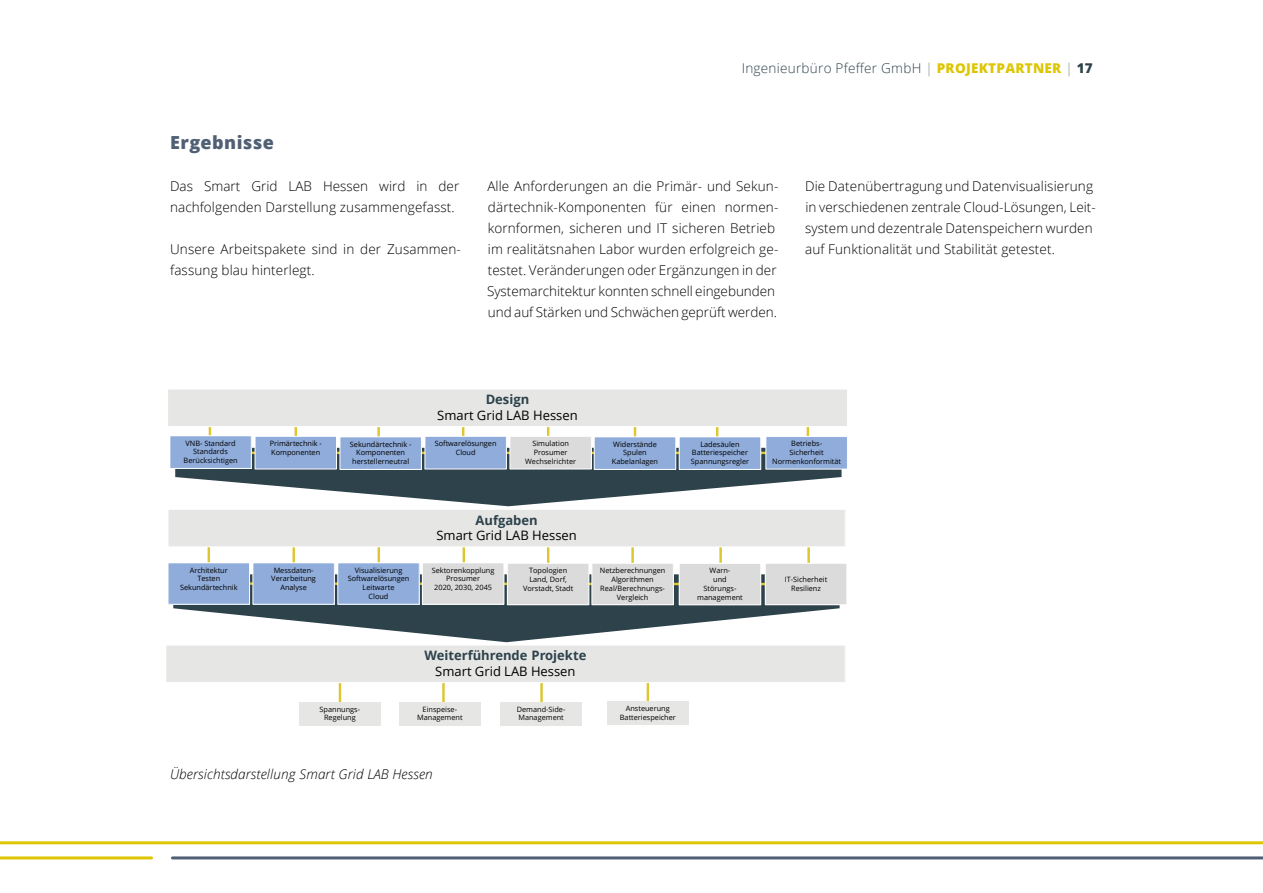
<style>
.page{position:relative;width:1263px;height:893px;background:#fff}
.page>*{position:absolute;margin:0;border:0;box-sizing:border-box;transform-origin:0 0}
.t1{font:800 18px "Open Sans";letter-spacing:.02em;color:#505f73}
.t2{font:300 13.5px/21px "Open Sans";letter-spacing:.01em;color:#000}
.t3{font:italic 300 13.5px "Open Sans";letter-spacing:.01em;color:#000}
.t4{font:300 13.5px "Open Sans";letter-spacing:.02em;color:#2d424b}
.t5{font:800 13.5px "Open Sans";color:#ddc603}
.t6{font:800 13.5px "Open Sans";color:#2d424b}
.t7{font:13.05px "Open Sans";color:#000}
.t8{font:700 13.05px "Open Sans";color:#2d424b}
.t9{font:7.35px/8.9px "Open Sans";color:#000;text-align:center}
.s1{color:#8b8f96}
.s2{font-weight:800;color:#ddc603}
.s3{font-weight:300;color:#8b8f96}
</style>
<div class="page">
<hr style="left:0;top:856px;width:152px;height:3px;background:#ddc603">
<hr style="left:0;top:841px;width:1263px;height:3px;background:#ddc603">
<hr style="left:172px;top:856px;width:1091px;height:3px;background:#505f73">
<svg style="left:173px;top:574px;width:666px;height:68px;fill:#2d424b"></svg>
<svg style="left:175px;top:448px;width:666px;height:58px"></svg>
<hr style="left:209px;top:408px;width:2px;height:30px;background:#ddc631">
<hr style="left:547px;top:408px;width:2px;height:30px;background:#ddc631">
<hr style="left:462px;top:408px;width:2px;height:30px;background:#ddc631">
<hr style="left:377px;top:408px;width:3px;height:30px;background:#ddc631">
<hr style="left:295px;top:408px;width:2px;height:30px;background:#ddc631">
<hr style="left:634px;top:408px;width:2px;height:30px;background:#ddc631">
<hr style="left:716px;top:408px;width:2px;height:30px;background:#ddc631">
<hr style="left:807px;top:406px;width:2px;height:30px;background:#ddc631">
<hr style="left:208px;top:533px;width:2px;height:30px;background:#ddc631">
<hr style="left:292px;top:533px;width:3px;height:30px;background:#ddc631">
<hr style="left:378px;top:533px;width:2px;height:30px;background:#ddc631">
<hr style="left:463px;top:534px;width:2px;height:30px;background:#ddc631">
<hr style="left:547px;top:533px;width:2px;height:30px;background:#ddc631">
<hr style="left:631px;top:533px;width:3px;height:30px;background:#ddc631">
<hr style="left:719px;top:533px;width:3px;height:30px;background:#ddc631">
<hr style="left:807px;top:533px;width:3px;height:30px;background:#ddc631">
<hr style="left:647px;top:683px;width:2px;height:30px;background:#ddc631">
<hr style="left:540px;top:683px;width:3px;height:30px;background:#ddc631">
<hr style="left:442px;top:683px;width:3px;height:30px;background:#ddc631">
<hr style="left:339px;top:680px;width:2px;height:30px;background:#ddc631">
<hr style="left:251px;top:452px;width:515px;height:2px;background:#ddc631">
<svg style="left:250px;top:581px;width:515px;height:5px"></svg>
<div style="left:168px;top:389px;width:679px;height:38px;background:#e6e6e5"></div>
<div style="left:167px;top:389px;width:680px;height:38px;border:1px solid #fff"></div>
<div style="left:255px;top:436px;width:81px;height:33px;background:#8facda"></div>
<div style="left:255px;top:436px;width:82px;height:33px;border:1px solid #fff"></div>
<div style="left:340px;top:437px;width:81px;height:32px;background:#8facda"></div>
<div style="left:425px;top:436px;width:81px;height:33px;background:#8facda"></div>
<div style="left:425px;top:436px;width:81px;height:33px;border:1px solid #fff"></div>
<div style="left:510px;top:436px;width:81px;height:33px;background:#dbdbdb"></div>
<div style="left:510px;top:436px;width:81px;height:33px;border:1px solid #fff"></div>
<div style="left:170px;top:436px;width:81px;height:32px;background:#8facda"></div>
<div style="left:766px;top:437px;width:81px;height:32px;background:#8facda"></div>
<div style="left:766px;top:436px;width:81px;height:33px;border:1px solid #fff"></div>
<div style="left:168px;top:509px;width:677px;height:38px;background:#e6e6e5"></div>
<div style="left:168px;top:509px;width:677px;height:38px;border:1px solid #fff"></div>
<div style="left:592px;top:563px;width:81px;height:42px;background:#dbdbdb"></div>
<div style="left:592px;top:563px;width:81px;height:42px;border:1px solid #fff"></div>
<div style="left:507px;top:563px;width:82px;height:42px;background:#dbdbdb"></div>
<div style="left:507px;top:563px;width:82px;height:42px;border:1px solid #fff"></div>
<div style="left:422px;top:563px;width:82px;height:41px;background:#dbdbdb"></div>
<div style="left:422px;top:563px;width:82px;height:41px;border:1px solid #fff"></div>
<div style="left:168px;top:563px;width:82px;height:41px;background:#8facda"></div>
<div style="left:168px;top:563px;width:82px;height:41px;border:1px solid #fff"></div>
<div style="left:338px;top:563px;width:81px;height:41px;background:#8facda"></div>
<div style="left:765px;top:563px;width:82px;height:42px;background:#dbdbdb"></div>
<div style="left:765px;top:563px;width:82px;height:42px;border:1px solid #fff"></div>
<div style="left:253px;top:563px;width:81px;height:41px;background:#8facda"></div>
<div style="left:679px;top:563px;width:82px;height:42px;background:#dbdbdb"></div>
<div style="left:679px;top:563px;width:82px;height:42px;border:1px solid #fff"></div>
<div style="left:166px;top:645px;width:679px;height:38px;background:#e6e6e5"></div>
<div style="left:166px;top:645px;width:679px;height:38px;border:1px solid #fff"></div>
<div style="left:500px;top:702px;width:82px;height:23px;background:#e6e6e5"></div>
<div style="left:299px;top:702px;width:82px;height:23px;background:#e6e6e5"></div>
<div style="left:399px;top:702px;width:82px;height:23px;background:#e6e6e5"></div>
<div style="left:607px;top:701px;width:81px;height:24px;background:#e6e6e5"></div>
<div style="left:679px;top:437px;width:82px;height:32px;background:#8facda"></div>
<div style="left:594px;top:437px;width:82px;height:32px;background:#8facda"></div>
<h1 class="t1" style="left:170px;top:128px;width:105px">ERGEBNISSE</h1>
<h2 class="t2" style="left:170px;top:175px;width:291px">Das Smart Grid LAB Hessen wird in der nachfolgenden Darstellung zusammengefasst.</h2>
<h2 class="t2" style="left:170px;top:238px;width:292px">Unsere Arbeitspakete sind in der Zusammen&shy;fassung blau hinterlegt.</h2>
<h2 class="t4" style="left:742px;top:58px;width:265px">Ingenieurbüro Pfeffer GmbH <span class="s1">|</span> <span class="s2">PROJEKTPAR</span></h2>
<h2 class="t5" style="left:1025px;top:57px;width:19px">TNER</h2>
<h2 class="t6" style="left:1065px;top:57px;width:29px"><span class="s3">|</span> 17</h2>
<p class="t2" style="left:487px;top:175px;width:293px">Alle Anforderungen an die Primär- und Sekun&shy;därtechnik-Komponenten für einen normen&shy;kornformen, sicheren und IT sicheren Betrieb im realitätsnahen Labor wurden erfolgreich ge&shy;testet. Veränderungen oder Ergänzungen in der Systemarchitektur konnten schnell eingebunden und auf Stärken und Schwächen geprüft werden.</p>
<h2 class="t2" style="left:805px;top:175px;width:292px">Die Datenübertragung und Datenvisualisierung in verschiedenen zentrale Cloud-Lösungen, Leit&shy;system und dezentrale Datenspeichern wurden auf Funktionalität und Stabilität getestet.</h2>
<h3 class="t8" style="left:486px;top:390px;width:45px">Design</h3>
<h3 class="t7" style="left:437px;top:406px;width:142px">Smart Grid LAB Hessen</h3>
<p class="t9" style="left:184px;top:438px;width:56px">VNB- Standard<br>Standards<br>Berücksichtigen</p>
<p class="t9" style="left:772px;top:439px;width:70px">Betriebs-<br>Sicherheit<br>Normenkonformität</p>
<p class="t9" style="left:270px;top:439px;width:54px;text-align:left">Primärtechnik -<br>Komponenten</p>
<p class="t9" style="left:350px;top:439px;width:63px">Sekundärtechnik -<br>Komponenten herstellerneutral</p>
<p class="t9" style="left:435px;top:439px;width:63px">Softwarelösungen<br>Cloud</p>
<p class="t9" style="left:525px;top:439px;width:52px">Simulation<br>Prosumer<br>Wechselrichter</p>
<p class="t9" style="left:612px;top:439px;width:48px">Widerstände<br>Spulen<br>Kabelanlagen</p>
<p class="t9" style="left:691px;top:439px;width:60px">Ladesäulen<br>Batteriespeicher<br>Spannungsregler</p>
<h3 class="t8" style="left:475px;top:511px;width:64px">Aufgaben</h3>
<h3 class="t7" style="left:436px;top:526px;width:142px">Smart Grid LAB Hessen</h3>
<p class="t9" style="left:180px;top:565px;width:59px">Architektur<br>Testen<br>Sekundärtechnik</p>
<p class="t9" style="left:348px;top:565px;width:63px">Visualisierung<br>Softwarelösungen<br>Leitwarte<br>Cloud</p>
<p class="t9" style="left:785px;top:575px;width:44px">IT-Sicherheit<br>Resilienz</p>
<p class="t9" style="left:271px;top:565px;width:46px">Messdaten-<br>Verarbeitung<br>Analyse</p>
<p class="t9" style="left:697px;top:566px;width:47px">Warn-<br>und<br>Störungs&shy;management</p>
<p class="t9" style="left:432px;top:565px;width:64px">Sektorenkopplung<br>Prosumer<br>2020, 2030, 2045</p>
<p class="t9" style="left:523px;top:566px;width:52px">Topologien<br>Land, Dorf,<br>Vorstadt, Stadt</p>
<p class="t9" style="left:600px;top:566px;width:67px">Netzberechnungen<br>Algorithmen<br>Real/Berechnungs-<br>Vergleich</p>
<h3 class="t8" style="left:424px;top:646px;width:163px">Weiterführende Projekte</h3>
<h3 class="t7" style="left:435px;top:662px;width:142px">Smart Grid LAB Hessen</h3>
<p class="t9" style="left:517px;top:704px;width:50px;text-align:left">Demand-Side-<br>Management</p>
<p class="t9" style="left:320px;top:704px;width:42px">Spannungs-<br>Regelung</p>
<p class="t9" style="left:417px;top:704px;width:47px">Einspeise-<br>Management</p>
<p class="t9" style="left:620px;top:704px;width:58px">Ansteuerung<br>Batteriespeicher</p>
<h2 class="t3" style="left:170px;top:764px;width:264px">Übersichtsdarstellung Smart Grid LAB Hessen</h2>
</div>
